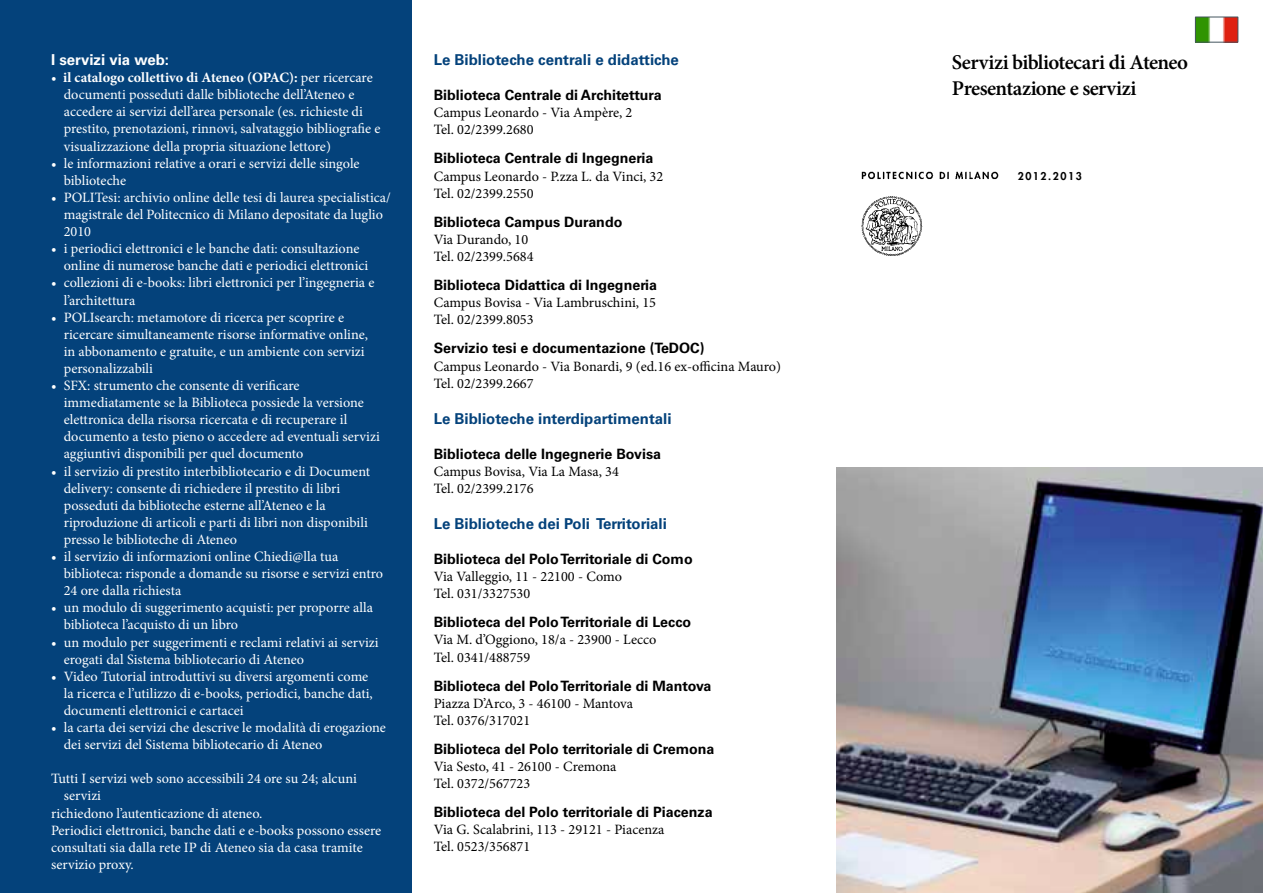
<style>
.page{position:relative;width:1263px;height:893px;background:#fff}
.page>*{position:absolute;margin:0;border:0;box-sizing:border-box;transform-origin:0 0}
.t1{font:600 21px/25.2px "Minion Pro";letter-spacing:-.025em;color:#000}
.t2{font:700 15px "Univers LT Std";color:#04427b}
.t3{font:700 15px "Univers LT Std";color:#fff}
.t4{font:14.25px/17.1px "Minion Pro";color:#fff}
.t5{font:14.25px/17.1px "Minion Pro";color:#000}
.t6{font:700 14.25px "Univers LT Std";color:#000}
.t7{font:800 10.5px "Futura Std";letter-spacing:.15em;color:#000}
.s1{font-weight:700}
</style>
<div class="page">
<div style="left:0;top:0;width:412px;height:893px;background:#04427b"></div>
<img style="left:1197px;top:19px;width:39px;height:21px">
<div style="left:1195px;top:17px;width:43px;height:25px;border:1px solid #44555f"></div>
<img style="left:837px;top:468px;width:426px;height:425px">
<img style="left:861px;top:171px;width:137px;height:85px">
<p class="t3" style="left:51px;top:51px;width:120px">I servizi via web:</p>
<p class="t4" style="left:64px;top:69px;width:318px;text-indent:-13px">• <span class="s1">il catalogo collettivo di Ateneo (OPAC):</span> per ricercare documenti posseduti dalle biblioteche dell’Ateneo e accedere ai servizi dell’area personale (es. richieste di prestito, prenotazioni, rinnovi, salvataggio bibliografie e visualizzazione della propria situazione lettore)</p>
<p class="t4" style="left:64px;top:155px;width:297px;text-indent:-13px">• le informazioni relative a orari e servizi delle singole biblioteche</p>
<p class="t4" style="left:64px;top:189px;width:329px;text-indent:-13px">• POLITesi: archivio online delle tesi di laurea specialistica/ magistrale del Politecnico di Milano depositate da luglio<br>2010</p>
<p class="t4" style="left:64px;top:240px;width:306px;text-indent:-13px">• i periodici elettronici e le banche dati: consultazione online di numerose banche dati e periodici elettronici</p>
<p class="t4" style="left:64px;top:274px;width:312px;text-indent:-13px">• collezioni di e-books: libri elettronici per l’ingegneria e l’architettura</p>
<p class="t4" style="left:64px;top:309px;width:306px;text-indent:-13px">• POLIsearch: metamotore di ricerca per scoprire e ricercare simultaneamente risorse informative online, in abbonamento e gratuite, e un ambiente con servizi personalizzabili</p>
<p class="t4" style="left:64px;top:377px;width:318px;text-indent:-13px">• SFX: strumento che consente di verificare immediatamente se la Biblioteca possiede la versione elettronica della risorsa ricercata e di recuperare il documento a testo pieno o accedere ad eventuali servizi aggiuntivi disponibili per quel documento</p>
<p class="t4" style="left:64px;top:462px;width:308px;text-indent:-13px">• il servizio di prestito interbibliotecario e di Document delivery: consente di richiedere il prestito di libri posseduti da biblioteche esterne all’Ateneo e la riproduzione di articoli e parti di libri non disponibili presso le biblioteche di Ateneo</p>
<p class="t4" style="left:64px;top:548px;width:321px;text-indent:-13px">• il servizio di informazioni online Chiedi@lla tua biblioteca: risponde a domande su risorse e servizi entro<br>24 ore dalla richiesta</p>
<p class="t4" style="left:64px;top:599px;width:311px;text-indent:-13px">• un modulo di suggerimento acquisti: per proporre alla biblioteca l’acquisto di un libro</p>
<p class="t4" style="left:64px;top:633px;width:316px;text-indent:-13px">• un modulo per suggerimenti e reclami relativi ai servizi erogati dal Sistema bibliotecario di Ateneo</p>
<p class="t4" style="left:64px;top:668px;width:311px;text-indent:-13px">• Video Tutorial introduttivi su diversi argomenti come la ricerca e l’utilizzo di e-books, periodici, banche dati, documenti elettronici e cartacei</p>
<p class="t4" style="left:64px;top:719px;width:324px;text-indent:-13px">• la carta dei servizi che descrive le modalità di erogazione dei servizi del Sistema bibliotecario di Ateneo</p>
<p class="t4" style="left:51px;top:770px;width:307px">Tutti I servizi web sono accessibili 24 ore su 24; alcuni</p>
<p class="t4" style="left:64px;top:787px;width:39px">servizi</p>
<p class="t4" style="left:51px;top:804px;width:213px">richiedono l’autenticazione di ateneo.</p>
<p class="t4" style="left:51px;top:822px;width:332px">Periodici elettronici, banche dati e e-books possono essere</p>
<p class="t4" style="left:51px;top:839px;width:313px">consultati sia dalla rete IP di Ateneo sia da casa tramite</p>
<p class="t4" style="left:51px;top:856px;width:84px">servizio proxy.</p>
<p class="t2" style="left:434px;top:51px;width:247px">Le Biblioteche centrali e didattiche</p>
<p class="t6" style="left:434px;top:87px;width:229px">Biblioteca Centrale di Architettura</p>
<p class="t5" style="left:434px;top:104px;width:200px">Campus Leonardo - Via Ampère, 2<br>Tel. 02/2399.2680</p>
<p class="t6" style="left:434px;top:150px;width:221px">Biblioteca Centrale di Ingegneria</p>
<p class="t5" style="left:434px;top:168px;width:231px">Campus Leonardo - P.zza L. da Vinci, 32<br>Tel. 02/2399.2550</p>
<p class="t6" style="left:434px;top:213px;width:190px">Biblioteca Campus Durando</p>
<p class="t5" style="left:434px;top:231px;width:101px">Via Durando, 10<br>Tel. 02/2399.5684</p>
<p class="t6" style="left:434px;top:277px;width:225px">Biblioteca Didattica di Ingegneria</p>
<p class="t5" style="left:434px;top:294px;width:224px">Campus Bovisa - Via Lambruschini, 15<br>Tel. 02/2399.8053</p>
<p class="t6" style="left:434px;top:340px;width:272px">Servizio tesi e documentazione (TeDOC)</p>
<p class="t5" style="left:434px;top:357px;width:349px">Campus Leonardo - Via Bonardi, 9 (ed.16 ex-officina Mauro)<br>Tel. 02/2399.2667</p>
<p class="t2" style="left:434px;top:410px;width:239px">Le Biblioteche interdipartimentali</p>
<p class="t6" style="left:434px;top:445px;width:229px">Biblioteca delle Ingegnerie Bovisa</p>
<p class="t5" style="left:434px;top:463px;width:187px">Campus Bovisa, Via La Masa, 34<br>Tel. 02/2399.2176</p>
<p class="t2" style="left:434px;top:515px;width:235px">Le Biblioteche dei Poli Territoriali</p>
<p class="t6" style="left:434px;top:551px;width:260px">Biblioteca del Polo Territoriale di Como</p>
<p class="t5" style="left:434px;top:568px;width:190px">Via Valleggio, 11 - 22100 - Como<br>Tel. 031/3327530</p>
<p class="t6" style="left:434px;top:614px;width:259px">Biblioteca del Polo Territoriale di Lecco</p>
<p class="t5" style="left:434px;top:631px;width:224px">Via M. d’Oggiono, 18/a - 23900 - Lecco<br>Tel. 0341/488759</p>
<p class="t6" style="left:434px;top:677px;width:279px">Biblioteca del Polo Territoriale di Mantova</p>
<p class="t5" style="left:434px;top:695px;width:201px">Piazza D’Arco, 3 - 46100 - Mantova<br>Tel. 0376/317021</p>
<p class="t6" style="left:434px;top:741px;width:282px">Biblioteca del Polo territoriale di Cremona</p>
<p class="t5" style="left:434px;top:758px;width:184px">Via Sesto, 41 - 26100 - Cremona<br>Tel. 0372/567723</p>
<p class="t6" style="left:434px;top:804px;width:280px">Biblioteca del Polo territoriale di Piacenza</p>
<p class="t5" style="left:434px;top:821px;width:232px">Via G. Scalabrini, 113 - 29121 - Piacenza<br>Tel. 0523/356871</p>
<h1 class="t1" style="left:952px;top:50px;width:238px">Servizi bibliotecari di Ateneo<br>Presentazione e servizi</h1>
<p class="t7" style="left:1018px;top:170px;width:66px">2012.2013</p>
</div>
